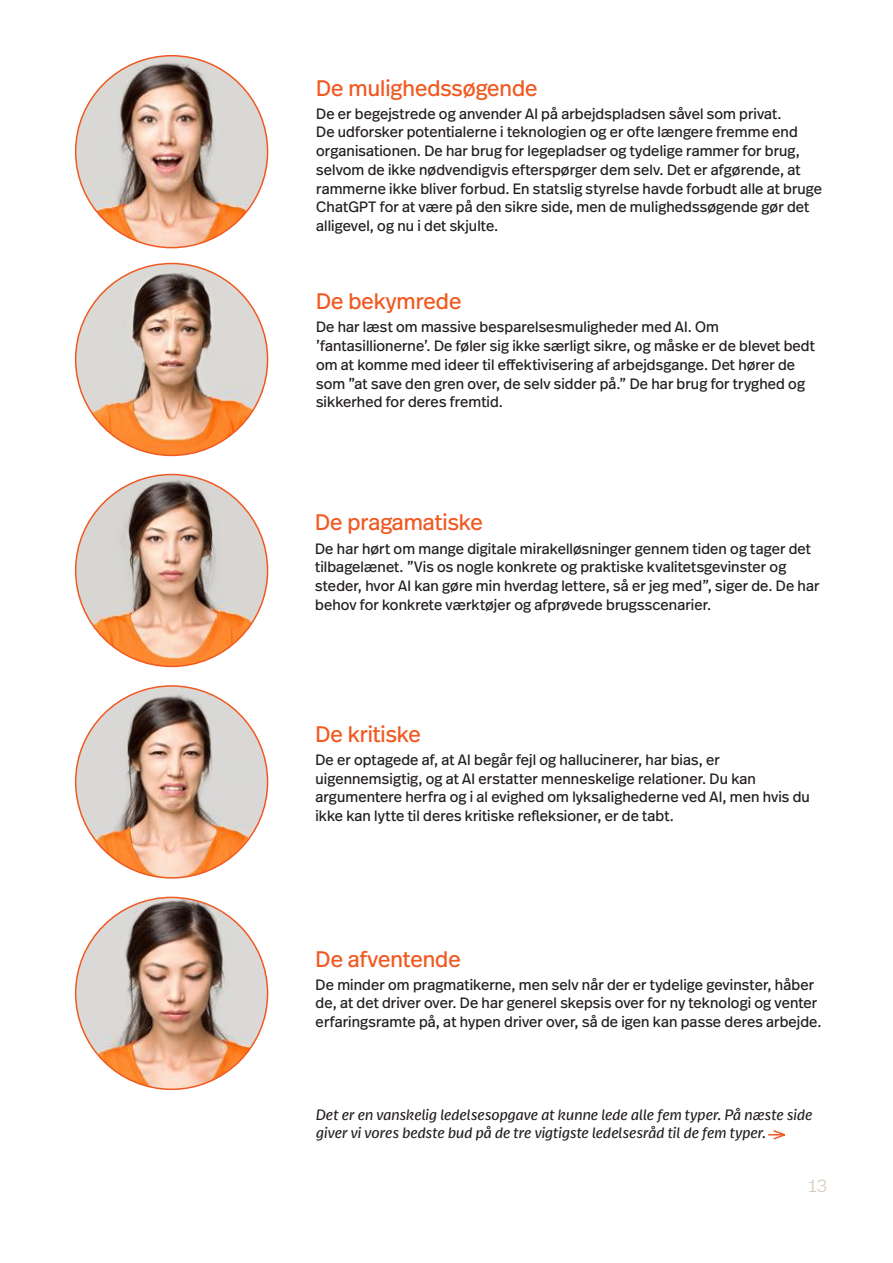
<style>
.page{position:relative;width:893px;height:1263px;background:#fff}
.page>*{position:absolute;margin:0;border:0;box-sizing:border-box;transform-origin:0 0}
.t1{font:22.5px "Real Head Pro";color:#f05a22}
.t2{font:300 18px "Real Head Pro";color:#d2c5b5}
.t3{font:15px/18.8px "Real Head Pro";letter-spacing:.005em;color:#241f1f}
.t4{font:italic 15px/18.8px "Real Head Pro";letter-spacing:.005em;color:#241f1f}
</style>
<div class="page">
<img style="left:76px;top:263px;width:192px;height:192px;border-radius:96px">
<img style="left:76px;top:56px;width:192px;height:192px;border-radius:96px">
<img style="left:76px;top:897px;width:192px;height:192px;border-radius:96px">
<img style="left:76px;top:686px;width:192px;height:192px;border-radius:96px">
<img style="left:76px;top:474px;width:192px;height:192px;border-radius:96px">
<svg style="left:768px;top:1130px;width:18px;height:10px"></svg>
<h1 class="t1" style="left:316px;top:72px;width:223px">De mulighedssøgende</h1>
<p class="t3" style="left:316px;top:104px;width:507px">De er begejstrede og anvender AI på arbejdspladsen såvel som privat.<br>De udforsker potentialerne i teknologien og er ofte længere fremme end organisationen. De har brug for legepladser og tydelige rammer for brug, selvom de ikke nødvendigvis efterspørger dem selv. Det er afgørende, at rammerne ikke bliver forbud. En statslig styrelse havde forbudt alle at bruge ChatGPT for at være på den sikre side, men de mulighedssøgende gør det alligevel, og nu i det skjulte.</p>
<h1 class="t1" style="left:316px;top:286px;width:147px">De bekymrede</h1>
<p class="t3" style="left:316px;top:317px;width:500px">De har læst om massive besparelsesmuligheder med AI. Om ’fantasillionerne’. De føler sig ikke særligt sikre, og måske er de blevet bedt om at komme med ideer til effektivisering af arbejdsgange. Det hører de som ”at save den gren over, de selv sidder på.” De har brug for tryghed og sikkerhed for deres fremtid.</p>
<h1 class="t1" style="left:315px;top:507px;width:169px">De pragamatiske</h1>
<p class="t3" style="left:315px;top:538px;width:506px">De har hørt om mange digitale mirakelløsninger gennem tiden og tager det tilbagelænet. ”Vis os nogle konkrete og praktiske kvalitetsgevinster og steder, hvor AI kan gøre min hverdag lettere, så er jeg med”, siger de. De har behov for konkrete værktøjer og afprøvede brugsscenarier.</p>
<h1 class="t1" style="left:315px;top:718px;width:107px">De kritiske</h1>
<p class="t3" style="left:315px;top:750px;width:496px">De er optagede af, at AI begår fejl og hallucinerer, har bias, er uigennemsigtig, og at AI erstatter menneskelige relationer. Du kan argumentere herfra og i al evighed om lyksalighederne ved AI, men hvis du ikke kan lytte til deres kritiske refleksioner, er de tabt.</p>
<h1 class="t1" style="left:316px;top:943px;width:147px">De afventende</h1>
<p class="t3" style="left:316px;top:975px;width:507px">De minder om pragmatikerne, men selv når der er tydelige gevinster, håber de, at det driver over. De har generel skepsis over for ny teknologi og venter erfaringsramte på, at hypen driver over, så de igen kan passe deres arbejde.</p>
<p class="t4" style="left:316px;top:1104px;width:498px">Det er en vanskelig ledelsesopgave at kunne lede alle fem typer. På næste side giver vi vores bedste bud på de tre vigtigste ledelsesråd til de fem typer.</p>
<p class="t2" style="left:808px;top:1173px;width:20px">13</p>
</div>
